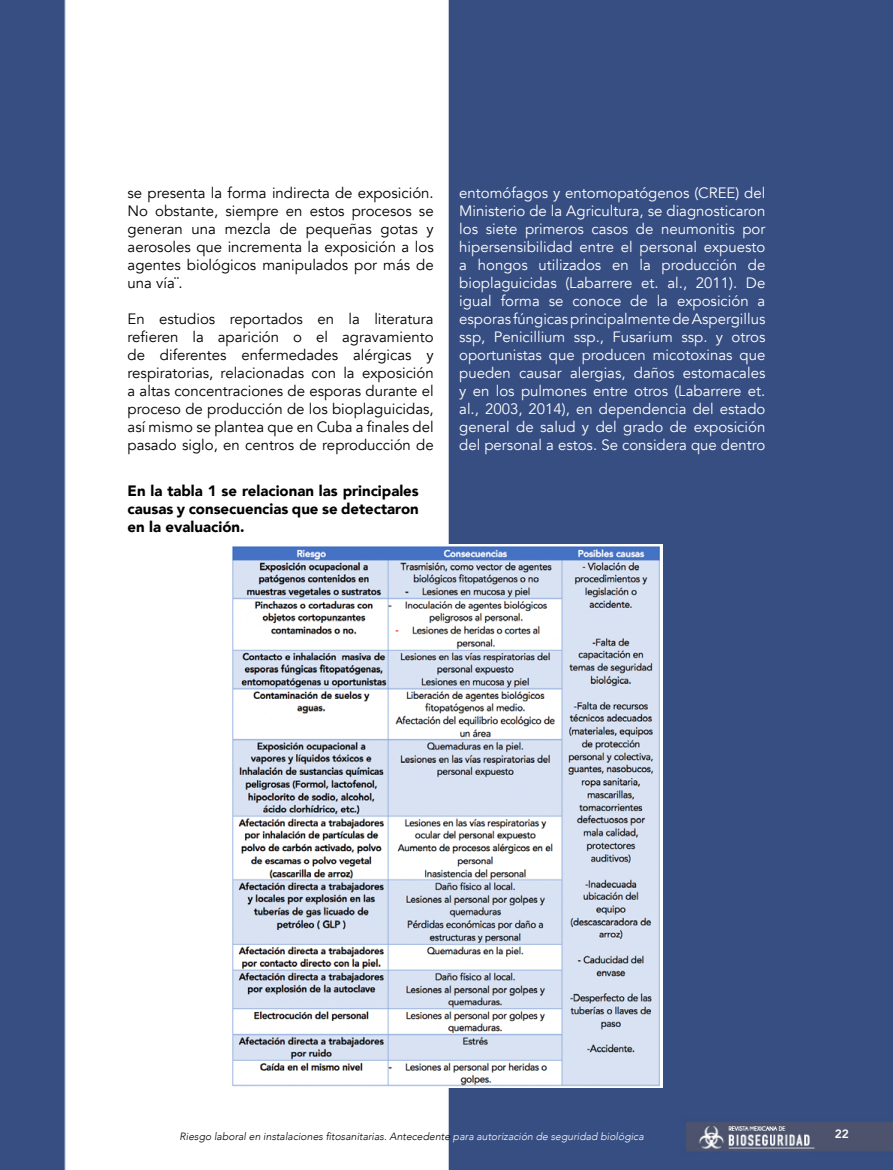
<style>
.page{position:relative;width:893px;height:1170px;background:#fff}
.page>*{position:absolute;margin:0;border:0;box-sizing:border-box;transform-origin:0 0}
.t1{font:15px/18px "Avenir";color:#fff;text-align:justify}
.t2{font:15px/18px "Avenir";color:#000101;text-align:justify}
.t3{font:900 15px/18px "Avenir";color:#000101;text-align:justify}
.t4{font:800 12px "Avenir";color:#fff}
.t5{font:italic 300 10.5px "Avenir";color:#000101}
.s1{color:#fff}
</style>
<div class="page">
<img style="left:0;top:0;width:893px;height:1169px">
<img style="left:230px;top:544px;width:433px;height:542px">
<p class="t2" style="left:128px;top:184px;width:308px">se presenta la forma indirecta de exposición.<br>No obstante, siempre en estos procesos se generan una mezcla de pequeñas gotas y aerosoles que incrementa la exposición a los agentes biológicos manipulados por más de una vía¨.</p>
<p class="t2" style="left:128px;top:310px;width:308px">En estudios reportados en la literatura refieren la aparición o el agravamiento de diferentes enfermedades alérgicas y respiratorias, relacionadas con la exposición a altas concentraciones de esporas durante el proceso de producción de los bioplaguicidas, así mismo se plantea que en Cuba a finales del pasado siglo, en centros de reproducción de</p>
<p class="t3" style="left:128px;top:481px;width:293px">En la tabla 1 se relacionan las principales causas y consecuencias que se detectaron en la evaluación.</p>
<p class="t1" style="left:459px;top:184px;width:308px">entomófagos y entomopatógenos (CREE) del Ministerio de la Agricultura, se diagnosticaron los siete primeros casos de neumonitis por hipersensibilidad entre el personal expuesto a hongos utilizados en la producción de bioplaguicidas (Labarrere et. al., 2011). De igual forma se conoce de la exposición a esporas fúngicas principalmente de Aspergillus ssp, Penicillium ssp., Fusarium ssp. y otros oportunistas que producen micotoxinas que pueden causar alergias, daños estomacales y en los pulmones entre otros (Labarrere et. al., 2003, 2014), en dependencia del estado general de salud y del grado de exposición del personal a estos. Se considera que dentro</p>
<p class="t5" style="left:180px;top:1129px;width:466px">Riesgo laboral en instalaciones fitosanitarias. Antecedente <span class="s1">para autorización de seguridad biológica</span></p>
<p class="t4" style="left:835px;top:1124px;width:16px">22</p>
</div>
